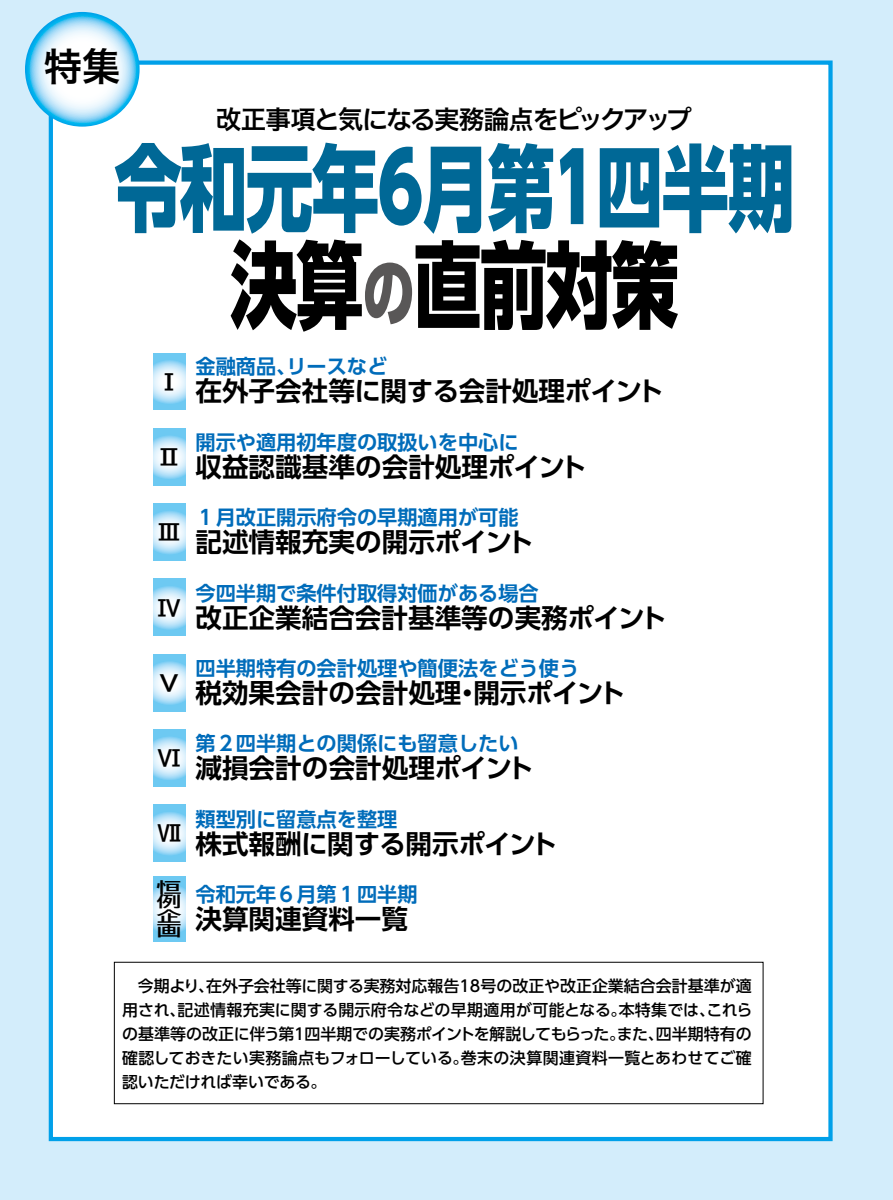
<style>
.page{position:relative;width:893px;height:1200px;background:#fff}
.page>*{position:absolute;margin:0;border:0;box-sizing:border-box;transform-origin:0 0}
.t1{font:800 94.05px/96.6px "UD Shin Go Pro";letter-spacing:-.025em;color:#006896;text-align:center;scale:.72 1}
.t2{font:38.55px "Hiragino UD Sans F Std N W6";color:#000}
.t3{font:700 26.55px "UD Shin Go Pro De";color:#000}
.t4{font:700 26.55px "UD Shin Go Pro De";letter-spacing:-.02em;color:#000}
.t5{font:25.5px "Hiragino UD Sans F Std N W6";letter-spacing:-.065em;color:#000}
.t6{font:700 21.45px "TBUD Go Std";color:#000;scale:1.15 1}
.t7{font:700 20.25px "UD Shin Go Pro De";color:#006cba}
.t8{font:500 15.9px/24px "UD Shin Go Pro";color:#000}
.t9{font:500 15.9px "UD Shin Go Pro";letter-spacing:.02em;color:#000}
.t10{font:500 15.9px "UD Shin Go Pro";letter-spacing:-.02em;color:#000}
.t11{font:500 15.9px "UD Shin Go Pro";letter-spacing:.025em;color:#000}
.t12{font:700 15px/14.4px "TBUD Go Std";color:#000;text-align:justify;scale:1.64 1}
.s1{color:#000}
.s2{font-size:73.05px;color:#595757}
</style>
<div class="page">
<div style="left:0;top:0;width:893px;height:1199px;background:#d3edfb"></div>
<div style="left:51px;top:63px;width:779px;height:1075px;background:#fff"></div>
<div style="left:49px;top:60px;width:784px;height:1080px;border:4px solid #00a0e9"></div>
<svg style="left:25px;top:12px;width:115px;height:115px"></svg>
<svg style="left:153px;top:353px;width:32px;height:57px"></svg>
<svg style="left:153px;top:428px;width:32px;height:57px"></svg>
<svg style="left:153px;top:503px;width:32px;height:57px"></svg>
<svg style="left:153px;top:578px;width:32px;height:57px"></svg>
<svg style="left:153px;top:654px;width:32px;height:56px"></svg>
<svg style="left:153px;top:729px;width:32px;height:57px"></svg>
<svg style="left:153px;top:804px;width:32px;height:57px"></svg>
<svg style="left:153px;top:876px;width:32px;height:65px"></svg>
<h2 class="t2" style="left:44px;top:37px;width:78px">特集</h2>
<p class="t5" style="left:216px;top:100px;width:477px">改正事項と気になる実務論点をピックアップ</p>
<h1 class="t1" style="left:114px;top:138px;width:947px">令和元年6月第１四半期<span class="s1">決算</span><span class="s2">の</span><span class="s1">直前対策</span></h1>
<p class="t6" style="left:157px;top:364px;width:16px">Ⅰ</p>
<p class="t6" style="left:157px;top:439px;width:19px">Ⅱ</p>
<p class="t6" style="left:157px;top:514px;width:21px">Ⅲ</p>
<p class="t6" style="left:157px;top:589px;width:22px">Ⅳ</p>
<p class="t6" style="left:157px;top:665px;width:20px">Ⅴ</p>
<p class="t6" style="left:157px;top:740px;width:22px">Ⅵ</p>
<p class="t6" style="left:157px;top:815px;width:22px">Ⅶ</p>
<p class="t12" style="left:157px;top:880px;width:16px">恒例企画</p>
<p class="t7" style="left:286px;top:350px;width:102px">リースなど</p>
<p class="t7" style="left:195px;top:350px;width:102px">金融商品、</p>
<h3 class="t3" style="left:195px;top:369px;width:470px">在外子会社等に関する会計処理ポイント</h3>
<p class="t7" style="left:195px;top:425px;width:325px">開示や適用初年度の取扱いを中心に</p>
<h3 class="t3" style="left:195px;top:445px;width:393px">収益認識基準の会計処理ポイント</h3>
<p class="t7" style="left:195px;top:500px;width:325px">１月改正開示府令の早期適用が可能</p>
<h3 class="t3" style="left:195px;top:520px;width:340px">記述情報充実の開示ポイント</h3>
<p class="t7" style="left:195px;top:576px;width:345px">今四半期で条件付取得対価がある場合</p>
<h3 class="t3" style="left:195px;top:595px;width:473px">改正企業結合会計基準等の実務ポイント</h3>
<p class="t7" style="left:195px;top:651px;width:385px">四半期特有の会計処理や簡便法をどう使う</p>
<h3 class="t3" style="left:195px;top:671px;width:431px">税効果会計の会計処理開示ポイント</h3>
<h3 class="t3" style="left:454px;top:671px;width:28px">・</h3>
<p class="t7" style="left:195px;top:727px;width:325px">第２四半期との関係にも留意したい</p>
<h3 class="t3" style="left:195px;top:746px;width:340px">減損会計の会計処理ポイント</h3>
<p class="t7" style="left:195px;top:802px;width:203px">類型別に留意点を整理</p>
<h3 class="t4" style="left:195px;top:822px;width:364px">株式報酬に関する開示ポイント</h3>
<p class="t7" style="left:195px;top:877px;width:224px">令和元年６月第１四半期</p>
<h3 class="t3" style="left:195px;top:897px;width:214px">決算関連資料一覧</h3>
<p class="t8" style="left:138px;top:973px;width:615px">今期より在外子会社等に関する実務対応報告18号の改正や改正企業結合会計基準が適</p>
<p class="t8" style="left:198px;top:973px;width:17px">、</p>
<p class="t9" style="left:178px;top:997px;width:450px">記述情報充実に関する開示府令などの早期適用が可能となる。</p>
<p class="t8" style="left:619px;top:997px;width:135px">本特集ではこれら</p>
<p class="t8" style="left:122px;top:997px;width:65px">用され、</p>
<p class="t8" style="left:699px;top:997px;width:17px">、</p>
<p class="t10" style="left:304px;top:1021px;width:322px">四半期での実務ポイントを解説してもらった。</p>
<p class="t8" style="left:122px;top:1021px;width:174px">の基準等の改正に伴う第</p>
<p class="t8" style="left:656px;top:1021px;width:97px">四半期特有の</p>
<p class="t8" style="left:617px;top:1021px;width:48px">また、</p>
<p class="t8" style="left:291px;top:1021px;width:17px">１</p>
<p class="t11" style="left:461px;top:1045px;width:292px">巻末の決算関連資料一覧とあわせてご確</p>
<p class="t8" style="left:122px;top:1045px;width:348px">確認しておきたい実務論点もフォローしている。認いただければ幸いである。</p>
</div>
